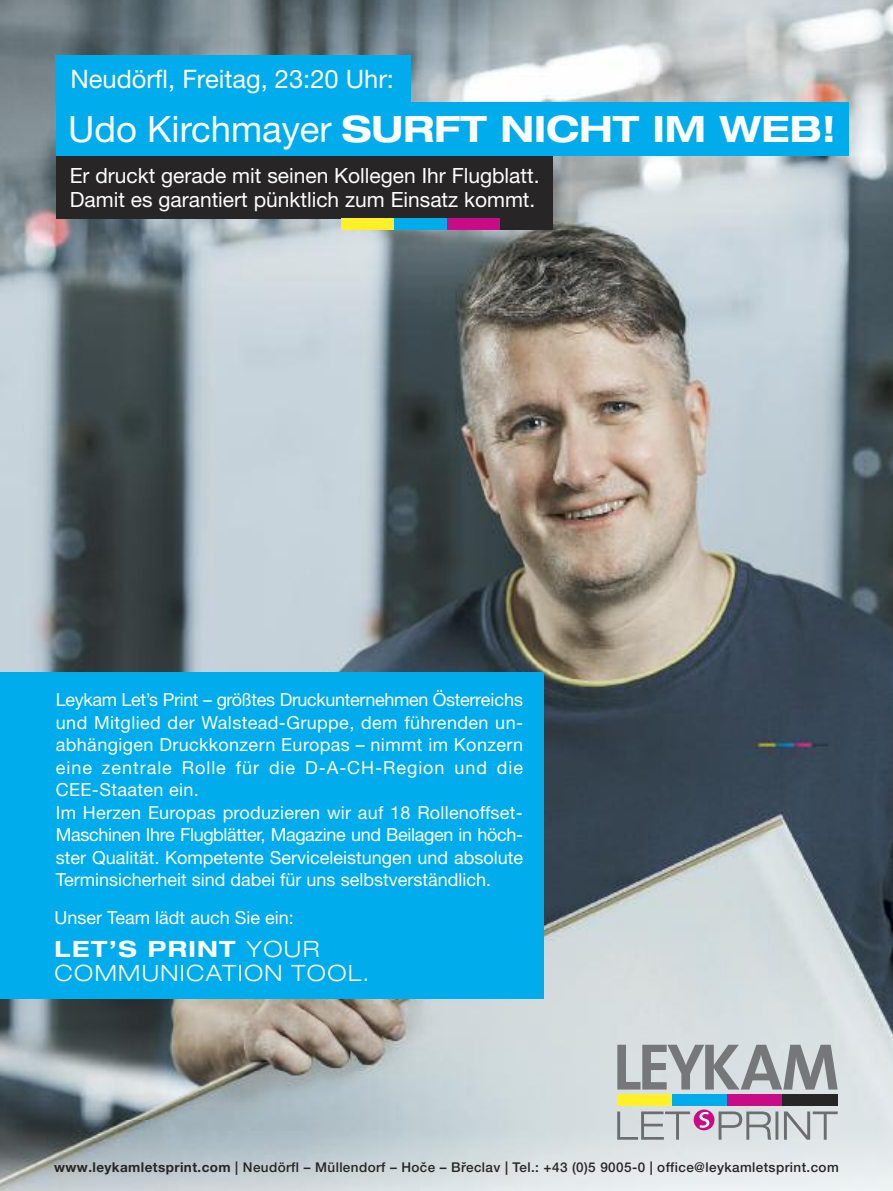
<style>
.page{position:relative;width:893px;height:1191px;background:#fff}
.page>*{position:absolute;margin:0;border:0;box-sizing:border-box;transform-origin:0 0}
.t1{font:700 expanded 36.45px "Helvetica Neue LT Pro";color:#fefefe}
.t2{font:25.5px "Helvetica Neue LT Pro";color:#fefefe}
.t3{font:300 expanded 22.5px/24px "Helvetica Neue LT Pro";letter-spacing:.06em;color:#fefefe}
.t4{font:21px/24px "Helvetica Neue LT Pro";color:#fefefe}
.t5{font:18px/22.5px "Helvetica Neue LT Pro";color:#fefefe}
.t6{font:500 13.5px "Helvetica Neue LT Pro";letter-spacing:.03em;color:#272526}
.s1{font-weight:400;font-stretch:normal}
.s2{font-weight:700}
</style>
<div class="page">
<img style="left:0;top:0;width:893px;height:1191px">
<svg style="left:617px;top:1044px;width:221px;height:45px;background:#a8acaf"></svg>
<div style="left:617px;top:1093px;width:55px;height:12px;background:#fff029"></div>
<div style="left:672px;top:1093px;width:55px;height:12px;background:#00acec"></div>
<div style="left:727px;top:1093px;width:55px;height:12px;background:#c90b88"></div>
<div style="left:782px;top:1093px;width:56px;height:12px;background:#272526"></div>
<svg style="left:617px;top:1111px;width:73px;height:28px;background:#bfc4c7"></svg>
<svg style="left:719px;top:1111px;width:52px;height:28px"></svg>
<hr style="left:775px;top:1111px;width:3px;height:28px;background:#6c6d70">
<svg style="left:784px;top:1111px;width:54px;height:28px;background:#c0c4c7"></svg>
<div style="left:694px;top:1109px;width:20px;height:21px;background:#c90b88;border-radius:50%"></div>
<svg style="left:699px;top:1112px;width:10px;height:15px"></svg>
<div style="left:0;top:672px;width:543px;height:326px;background:#00acec"></div>
<div style="left:56px;top:102px;width:792px;height:54px;background:#00acec"></div>
<div style="left:56px;top:156px;width:497px;height:63px;background:#272526"></div>
<div style="left:341px;top:219px;width:53px;height:11px;background:#fff029"></div>
<div style="left:394px;top:219px;width:53px;height:11px;background:#00acec"></div>
<div style="left:447px;top:219px;width:53px;height:11px;background:#c90b88"></div>
<div style="left:500px;top:219px;width:53px;height:11px;background:#272526"></div>
<div style="left:56px;top:55px;width:355px;height:47px;background:#00acec"></div>
<h2 class="t2" style="left:70px;top:70px;width:325px">Neudörfl, Freitag, 23:20 Uhr:</h2>
<h1 class="t1" style="left:68px;top:116px;width:769px"><span class="s1">Udo Kirchmayer</span> SURFT NICHT IM WEB!</h1>
<p class="t4" style="left:70px;top:165px;width:471px">Er druckt gerade mit seinen Kollegen Ihr Flugblatt.<br>Damit es garantiert pünktlich zum Einsatz kommt.</p>
<p class="t5" style="left:56px;top:690px;width:469px">Leykam Let’s Print – größtes Druckunternehmen Österreichs und Mitglied der Walstead-Gruppe, dem führenden un&shy;abhängigen Druckkonzern Europas – nimmt im Konzern eine zentrale Rolle für die D-A-CH-Region und die CEE-Staaten ein.<br>Im Herzen Europas produzieren wir auf 18 Rollenoffset-Maschinen Ihre Flugblätter, Magazine und Beilagen in höch&shy;ster Qualität. Kompetente Serviceleistungen und absolute Terminsicherheit sind dabei für uns selbstverständlich.</p>
<p class="t5" style="left:55px;top:907px;width:241px">Unser Team lädt auch Sie ein:</p>
<p class="t3" style="left:55px;top:938px;width:316px"><span class="s2">LET’S PRINT</span> YOUR<br>COMMUNICATION TOOL.</p>
<p class="t6" style="left:54px;top:1162px;width:786px"><span class="s2">www.leykamletsprint.com</span> | Neudörfl – Müllendorf – Hoče – Břeclav | Tel.: +43 (0)5 9005-0 | office@leykamletsprint.com</p>
</div>
